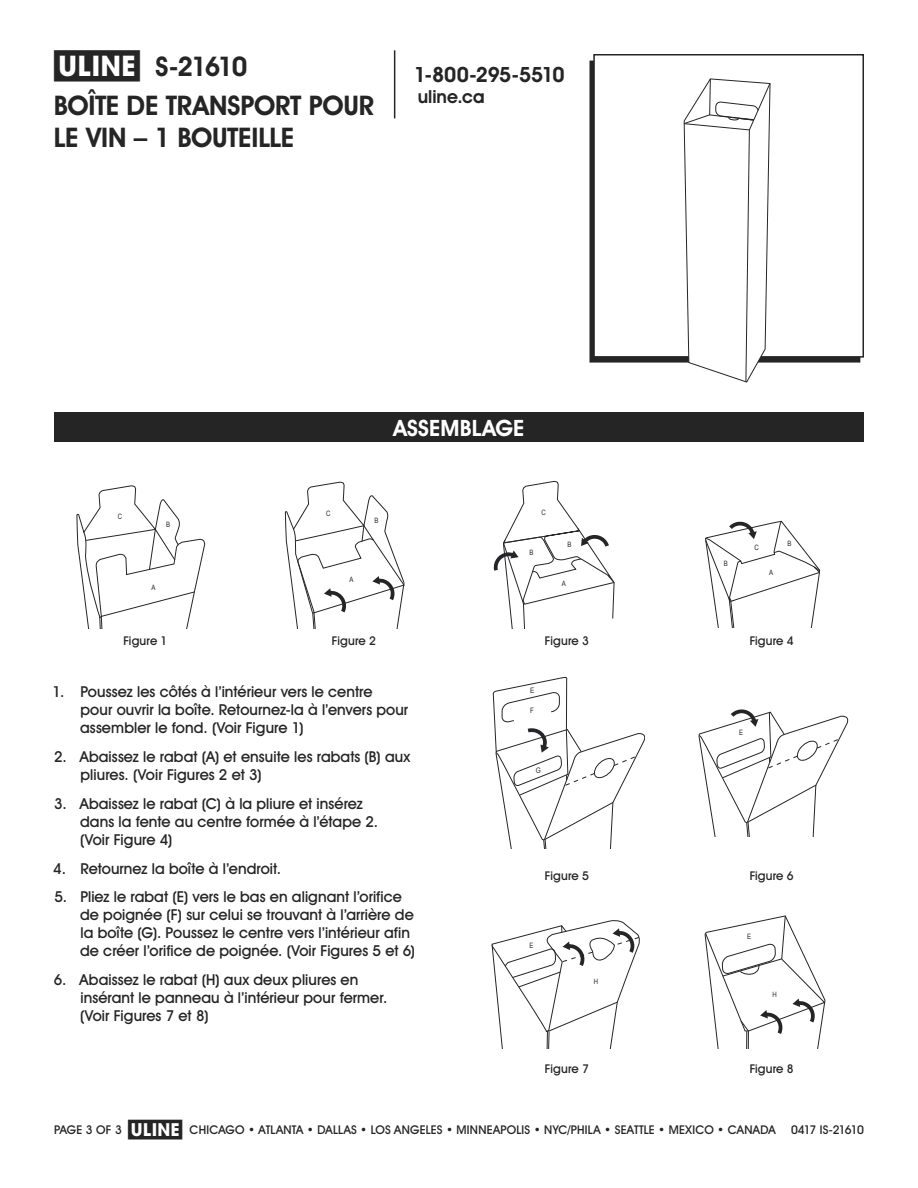
<style>
.page{position:relative;width:918px;height:1188px;background:#fff}
.page>*{position:absolute;margin:0;border:0;box-sizing:border-box;transform-origin:0 0}
.t1{font:700 27px/38.7px "Uline Two Knine";letter-spacing:-.01em;color:#252525}
.t2{font:700 22.5px "Uline Two Knine";letter-spacing:.01em;color:#fff}
.t3{font:700 21px "Uline Two Knine";letter-spacing:-.02em;color:#252525}
.t4{font:700 18px "Uline Two Knine";color:#252525}
.t5{font:15px/18px "Uline Two Knine";letter-spacing:.005em;color:#252525}
.t6{font:12px "Uline Two Knine";letter-spacing:.015em;color:#252525}
.t7{font:12px "Uline Two Knine";letter-spacing:-.06em;color:#252525}
.t8{font:7.35px "Arial Narrow";color:#252525}
.s1{font-size:28.5px}
.s2{font-size:18px}
</style>
<div class="page">
<hr style="left:394px;top:50px;width:1px;height:68px;background:#252525">
<div style="left:54px;top:412px;width:810px;height:30px;background:#252525"></div>
<svg style="left:76px;top:485px;width:130px;height:143px"></svg>
<svg style="left:285px;top:482px;width:120px;height:146px"></svg>
<svg style="left:493px;top:481px;width:122px;height:147px"></svg>
<svg style="left:705px;top:520px;width:115px;height:107px"></svg>
<div style="left:593px;top:54px;width:271px;height:304px;border:2px solid #252525"></div>
<svg style="left:684px;top:78px;width:87px;height:305px"></svg>
<svg style="left:699px;top:709px;width:150px;height:128px"></svg>
<svg style="left:491px;top:920px;width:149px;height:128px"></svg>
<svg style="left:704px;top:915px;width:121px;height:133px"></svg>
<svg style="left:493px;top:677px;width:152px;height:172px"></svg>
<h1 class="t1" style="left:54px;top:47px;width:322px"><span class="s1">π</span> S-21610<br>BOÎTE DE TRANSPORT POUR</h1>
<h1 class="t1" style="left:54px;top:118px;width:242px">LE VIN – 1 BOUTEILLE</h1>
<h3 class="t3" style="left:414px;top:62px;width:152px">1-800-295-5510</h3>
<p class="t4" style="left:418px;top:86px;width:68px">uline.ca</p>
<p class="t8" style="left:118px;top:511px;width:6px">C</p>
<p class="t8" style="left:166px;top:519px;width:6px">B</p>
<p class="t8" style="left:152px;top:582px;width:6px">A</p>
<h2 class="t2" style="left:394px;top:414px;width:132px">ASSEMBLAGE</h2>
<p class="t8" style="left:326px;top:508px;width:6px">C</p>
<p class="t8" style="left:375px;top:515px;width:6px">B</p>
<p class="t8" style="left:350px;top:574px;width:6px">A</p>
<p class="t8" style="left:541px;top:507px;width:6px">C</p>
<p class="t8" style="left:529px;top:547px;width:6px">B</p>
<p class="t8" style="left:567px;top:540px;width:6px">B</p>
<p class="t8" style="left:562px;top:578px;width:6px">A</p>
<p class="t8" style="left:724px;top:558px;width:6px">B</p>
<p class="t8" style="left:754px;top:542px;width:6px">C</p>
<p class="t8" style="left:769px;top:567px;width:6px">A</p>
<p class="t8" style="left:787px;top:538px;width:6px">B</p>
<p class="t6" style="left:123px;top:634px;width:46px">Figure 1</p>
<p class="t6" style="left:332px;top:634px;width:46px">Figure 2</p>
<p class="t6" style="left:545px;top:634px;width:46px">Figure 3</p>
<p class="t6" style="left:750px;top:634px;width:46px">Figure 4</p>
<p class="t5" style="left:80px;top:683px;width:330px;text-indent:-27px">1. Poussez les côtés à l’intérieur vers le centre<br>pour ouvrir la boîte. Retournez-la à l’envers pour assembler le fond. (Voir Figure 1)</p>
<p class="t5" style="left:81px;top:747px;width:331px;text-indent:-26px">2. Abaissez le rabat (A) et ensuite les rabats (B) aux pliures. (Voir Figures 2 et 3)</p>
<p class="t5" style="left:80px;top:794px;width:300px;text-indent:-26px">3. Abaissez le rabat (C) à la pliure et insérez dans la fente au centre formée à l’étape 2. (Voir Figure 4)</p>
<p class="t5" style="left:53px;top:859px;width:229px">4. Retournez la boîte à l’endroit.</p>
<p class="t5" style="left:80px;top:888px;width:337px;text-indent:-26px">5. Pliez le rabat (E) vers le bas en alignant l’orifice de poignée (F) sur celui se trouvant à l’arrière de la boîte (G). Poussez le centre vers l’intérieur afin de créer l’orifice de poignée. (Voir Figures 5 et 6)</p>
<p class="t5" style="left:80px;top:971px;width:309px;text-indent:-26px">6. Abaissez le rabat (H) aux deux pliures en insérant le panneau à l’intérieur pour fermer. (Voir Figures 7 et 8)</p>
<p class="t6" style="left:545px;top:869px;width:46px">Figure 5</p>
<p class="t8" style="left:529px;top:940px;width:6px">E</p>
<p class="t8" style="left:594px;top:976px;width:6px">H</p>
<p class="t6" style="left:545px;top:1062px;width:46px">Figure 7</p>
<p class="t8" style="left:739px;top:727px;width:6px">E</p>
<p class="t6" style="left:750px;top:869px;width:46px">Figure 6</p>
<p class="t8" style="left:747px;top:931px;width:6px">E</p>
<p class="t8" style="left:773px;top:989px;width:6px">H</p>
<p class="t6" style="left:750px;top:1062px;width:46px">Figure 8</p>
<p class="t6" style="left:128px;top:1122px;width:649px"><span class="s2">π</span> CHICAGO • ATLANTA • DALLAS • LOS ANGELES • MINNEAPOLIS • NYC/PHILA • SEATTLE • MEXICO • CANADA</p>
<p class="t6" style="left:54px;top:1122px;width:69px">PAGE 3 OF 3</p>
<p class="t7" style="left:791px;top:1122px;width:74px">0417 IS-21610</p>
</div>
